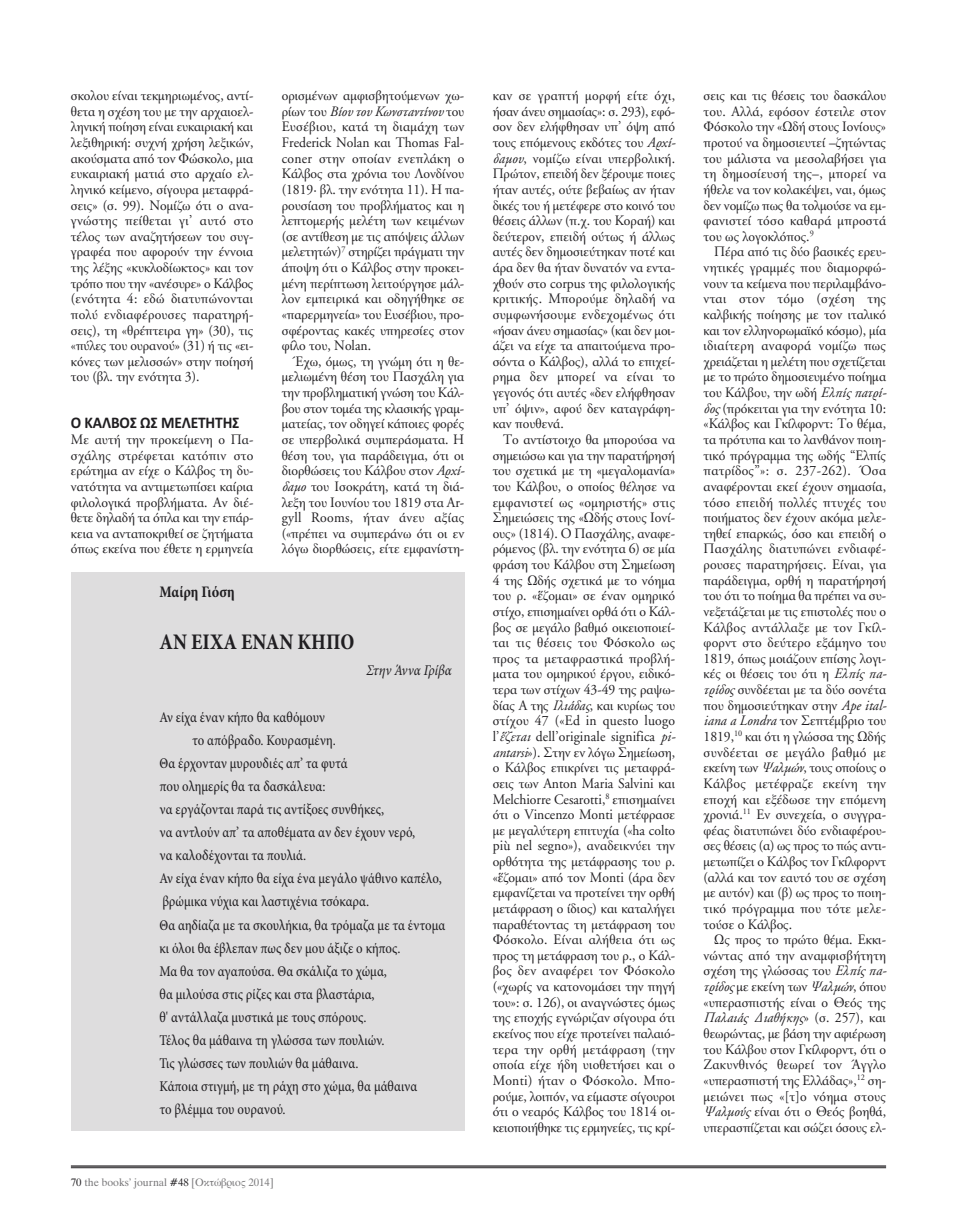
<style>
.page{position:relative;width:957px;height:1230px;background:#fff}
.page>*{position:absolute;margin:0;border:0;box-sizing:border-box;transform-origin:0 0}
.t1{font:700 condensed 22.5px "Minion Pro";color:#201e21;scale:.95 1}
.t2{font:700 16.25px "Calibri";letter-spacing:-.01em;color:#201e21;scale:.95 1}
.t3{font:700 condensed 16.25px "Minion Pro";color:#201e21;scale:.95 1}
.t4{font:condensed 15px "Minion Pro";color:#201e21;scale:.95 1}
.t5{font:italic condensed 15px "Minion Pro";letter-spacing:-.005em;color:#201e21;scale:.95 1}
.t6{font:14.38px/15.6px "CF Garamond";color:#201e21;text-align:justify;scale:.95 1}
.t7{font:11.25px "Mg Times";color:#79787a}
.s1{font-style:italic}
.s2{color:#201e21}
</style>
<div class="page">
<hr style="left:71px;top:1165px;width:815px;height:1px;background:#201e21">
<hr style="left:71px;top:1167px;width:815px;height:1px;background:#201e21">
<div style="left:71px;top:572px;width:393px;height:558px;background:#deddde"></div>
<p class="t6" style="left:71px;top:90px;width:194px">σκολου είναι τεκμηριωμένος, αντί&shy;θετα η σχέση του με την αρχαιοελ&shy;ληνική ποίηση είναι ευκαιριακή και λεξιθηρική: συχνή χρήση λεξικών, ακούσματα από τον φώσκολο, μια ευκαιριακή ματιά στο αρχαίο ελ&shy;ληνικό κείμενο, σίγουρα μεταφρά&shy;σεις» (σ. 99). Νομίζω ότι ο ανα&shy;γνώστης πείθεται γι’ αυτό στο τέλος των αναζητήσεων του συγ&shy;γραφέα που αφορούν την έννοια της λέξης «κυκλοδίωκτος» και τον τρόπο που την «ανέσυρε» ο Κάλβος (ενότητα 4: εδώ διατυπώνονται πολύ ενδιαφέρουσες παρατηρή&shy;σεις), τη «θρέπτειρα γη» (30), τις «πύλες του ουρανού» (31) ή τις «ει&shy;κόνες των μελισσών» στην ποίησή του (βλ. την ενότητα 3).</p>
<p class="t2" style="left:71px;top:413px;width:179px">Ο ΚΑΛΒΟΣ ωΣ ΜΕΛΕΤΗΤΗΣ</p>
<p class="t6" style="left:71px;top:433px;width:194px">Με αυτή την προκείμενη ο Πα&shy;σχάλης στρέφεται κατόπιν στο ερώτημα αν είχε ο Κάλβος τη δυ&shy;νατότητα να αντιμετωπίσει καίρια φιλολογικά προβλήματα. Αν διέ&shy;θετε δηλαδή τα όπλα και την επάρ&shy;κεια να ανταποκριθεί σε ζητήματα όπως εκείνα που έθετε η ερμηνεία</p>
<p class="t6" style="left:282px;top:90px;width:194px">ορισμένων αμφισβητούμενων χω&shy;ρίων του <span class="s1">Βίου του Κωνσταντίνου</span> του Ευσέβιου, κατά τη διαμάχη των frederick nolan και Thomas fal&shy;coner στην οποίαν ενεπλάκη ο Κάλβος στα χρόνια του Λονδίνου (1819· βλ. την ενότητα 11). Η πα&shy;ρουσίαση του προβλήματος και η λεπτομερής μελέτη των κειμένων (σε αντίθεση με τις απόψεις άλλων μελετητών)<sup>7</sup> στηρίζει πράγματι την άποψη ότι ο Κάλβος στην προκει&shy;μένη περίπτωση λειτούργησε μάλ&shy;λον εμπειρικά και οδηγήθηκε σε «παρερμηνεία» του Ευσέβιου, προ&shy;σφέροντας κακές υπηρεσίες στον φίλο του, nolan.</p>
<p class="t6" style="left:282px;top:355px;width:194px;text-indent:11px">Έχω, όμως, τη γνώμη ότι η θε&shy;μελιωμένη θέση του Πασχάλη για την προβληματική γνώση του Κάλ&shy;βου στον τομέα της κλασικής γραμ&shy;ματείας, τον οδηγεί κάποιες φορές σε υπερβολικά συμπεράσματα. Η θέση του, για παράδειγμα, ότι οι διορθώσεις του Κάλβου στον <span class="s1">Αρχί&shy;δαμο</span> του ισοκράτη, κατά τη διά&shy;λεξη του ιουνίου του 1819 στα ar&shy;gyll rooms, ήταν άνευ αξίας («πρέπει να συμπεράνω ότι οι εν λόγω διορθώσεις, είτε εμφανίστη-</p>
<p class="t3" style="left:159px;top:585px;width:81px">Μαίρη Γιόση</p>
<h1 class="t1" style="left:159px;top:633px;width:207px">ΑΝ ΕΙΧΑ ΕΝΑΝ ΚΗΠΟ</h1>
<p class="t5" style="left:366px;top:665px;width:91px">Στην Άννα Γρίβα</p>
<p class="t4" style="left:159px;top:711px;width:176px">Αν είχα έναν κήπο θα καθόμουν</p>
<p class="t4" style="left:192px;top:734px;width:153px">το απόβραδο. Κουρασμένη.</p>
<p class="t4" style="left:159px;top:757px;width:199px">Θα έρχονταν μυρουδιές απ’ τα φυτά</p>
<p class="t4" style="left:159px;top:780px;width:176px">που ολημερίς θα τα δασκάλευα:</p>
<p class="t4" style="left:159px;top:803px;width:238px">να εργάζονται παρά τις αντίξοες συνθήκες,</p>
<p class="t4" style="left:159px;top:826px;width:271px">να αντλούν απ’ τα αποθέματα αν δεν έχουν νερό,</p>
<p class="t4" style="left:159px;top:849px;width:156px">να καλοδέχονται τα πουλιά.</p>
<p class="t4" style="left:159px;top:873px;width:299px">Αν είχα έναν κήπο θα είχα ένα μεγάλο ψάθινο καπέλο,</p>
<p class="t4" style="left:162px;top:896px;width:219px">βρώμικα νύχια και λαστιχένια τσόκαρα.</p>
<p class="t4" style="left:159px;top:919px;width:302px">Θα αηδίαζα με τα σκουλήκια, θα τρόμαζα με τα έντομα</p>
<p class="t4" style="left:159px;top:942px;width:255px">κι όλοι θα έβλεπαν πως δεν μου άξιζε ο κήπος.</p>
<p class="t4" style="left:159px;top:965px;width:241px">Μα θα τον αγαπούσα. Θα σκάλιζα το χώμα,</p>
<p class="t4" style="left:159px;top:988px;width:228px">θα μιλούσα στις ρίζες και στα βλαστάρια,</p>
<p class="t4" style="left:159px;top:1011px;width:219px">θ' αντάλλαζα μυστικά με τους σπόρους.</p>
<p class="t4" style="left:159px;top:1034px;width:238px">Τέλος θα μάθαινα τη γλώσσα των πουλιών.</p>
<p class="t4" style="left:159px;top:1057px;width:211px">Τις γλώσσες των πουλιών θα μάθαινα.</p>
<p class="t4" style="left:159px;top:1080px;width:273px">Κάποια στιγμή, με τη ράχη στο χώμα, θα μάθαινα</p>
<p class="t4" style="left:159px;top:1103px;width:134px">το βλέμμα του ουρανού.</p>
<p class="t7" style="left:71px;top:1176px;width:204px"><span class="s2">70</span> the books’ journal <span class="s2">#48</span> [Οκτώβριος 2014]</p>
<p class="t6" style="left:493px;top:90px;width:194px">καν σε γραπτή μορφή είτε όχι, ήσαν άνευ σημασίας»: σ. 293), εφό&shy;σον δεν ελήφθησαν υπ’ όψη από τους επόμενους εκδότες του <span class="s1">Αρχί&shy;δαμου</span>, νομίζω είναι υπερβολική.<br>Πρώτον, επειδή δεν ξέρουμε ποιες ήταν αυτές, ούτε βεβαίως αν ήταν δικές του ή μετέφερε στο κοινό του θέσεις άλλων (π.χ. του Κοραή) και δεύτερον, επειδή ούτως ή άλλως αυτές δεν δημοσιεύτηκαν ποτέ και άρα δεν θα ήταν δυνατόν να εντα&shy;χθούν στο corpus της φιλολογικής κριτικής. Μπορούμε δηλαδή να συμφωνήσουμε ενδεχομένως ότι «ήσαν άνευ σημασίας» (και δεν μοι&shy;άζει να είχε τα απαιτούμενα προ&shy;σόντα ο Κάλβος), αλλά το επιχεί&shy;ρημα δεν μπορεί να είναι το γεγονός ότι αυτές «δεν ελήφθησαν υπ’ όψιν», αφού δεν καταγράφη&shy;καν πουθενά.</p>
<p class="t6" style="left:493px;top:433px;width:194px;text-indent:11px">Το αντίστοιχο θα μπορούσα να σημειώσω και για την παρατήρησή του σχετικά με τη «μεγαλομανία» του Κάλβου, ο οποίος θέλησε να εμφανιστεί ως «ομηριστής» στις Σημειώσεις της «ωδής στους ιονί&shy;ους» (1814). ο Πασχάλης, αναφε&shy;ρόμενος (βλ. την ενότητα 6) σε μία φράση του Κάλβου στη Σημείωση 4 της ωδής σχετικά με το νόημα του ρ. «ἕζομαι» σε έναν ομηρικό στίχο, επισημαίνει ορθά ότι ο Κάλ&shy;βος σε μεγάλο βαθμό οικειοποιεί&shy;ται τις θέσεις του φόσκολο ως προς τα μεταφραστικά προβλή&shy;ματα του ομηρικού έργου, ειδικό&shy;τερα των στίχων 43-49 της ραψω&shy;δίας Α της <span class="s1">Ιλιάδας</span>, και κυρίως του στίχου 47 («ed in questo luogo l’<span class="s1">ἕζεται</span> dell’originale significa <span class="s1">pi&shy;antarsi</span>»). Στην εν λόγω Σημείωση, ο Κάλβος επικρίνει τις μεταφρά&shy;σεις των anton Maria Salvini και Melchiorre Cesarotti,<sup>8</sup> επισημαίνει ότι ο Vincenzo Monti μετέφρασε με μεγαλύτερη επιτυχία («ha colto più nel segno»), αναδεικνύει την ορθότητα της μετάφρασης του ρ. «ἕζομαι» από τον Monti (άρα δεν εμφανίζεται να προτείνει την ορθή μετάφραση ο ίδιος) και καταλήγει παραθέτοντας τη μετάφραση του φόσκολο. Είναι αλήθεια ότι ως προς τη μετάφραση του ρ., ο Κάλ&shy;βος δεν αναφέρει τον φόσκολο («χωρίς να κατονομάσει την πηγή του»: σ. 126), οι αναγνώστες όμως της εποχής εγνώριζαν σίγουρα ότι εκείνος που είχε προτείνει παλαιό&shy;τερα την ορθή μετάφραση (την οποία είχε ήδη υιοθετήσει και ο Monti) ήταν ο φόσκολο. Μπο&shy;ρούμε, λοιπόν, να είμαστε σίγουροι ότι ο νεαρός Κάλβος του 1814 οι&shy;κειοποιήθηκε τις ερμηνείες, τις κρί-</p>
<p class="t6" style="left:703px;top:90px;width:194px">σεις και τις θέσεις του δασκάλου του. Αλλά, εφόσον έστειλε στον φόσκολο την «ωδή στους ιονίους» προτού να δημοσιευτεί –ζητώντας του μάλιστα να μεσολαβήσει για τη δημοσίευσή της–, μπορεί να ήθελε να τον κολακέψει, ναι, όμως δεν νομίζω πως θα τολμούσε να εμ&shy;φανιστεί τόσο καθαρά μπροστά του ως λογοκλόπος.<sup>9</sup></p>
<p class="t6" style="left:703px;top:246px;width:194px;text-indent:11px">Πέρα από τις δύο βασικές ερευ&shy;νητικές γραμμές που διαμορφώ&shy;νουν τα κείμενα που περιλαμβάνο&shy;νται στον τόμο (σχέση της καλβικής ποίησης με τον ιταλικό και τον ελληνορωμαϊκό κόσμο), μία ιδιαίτερη αναφορά νομίζω πως χρειάζεται η μελέτη που σχετίζεται με το πρώτο δημοσιευμένο ποίημα του Κάλβου, την ωδή <span class="s1">Ελπίς πατρί&shy;δος</span> (πρόκειται για την ενότητα 10: «Κάλβος και Γκίλφορντ: Το θέμα, τα πρότυπα και το λανθάνον ποιη&shy;τικό πρόγραμμα της ωδής “Ελπίς πατρίδος”»: σ. 237-262). Όσα αναφέρονται εκεί έχουν σημασία, τόσο επειδή πολλές πτυχές του ποιήματος δεν έχουν ακόμα μελε&shy;τηθεί επαρκώς, όσο και επειδή ο Πασχάλης διατυπώνει ενδιαφέ&shy;ρουσες παρατηρήσεις. Είναι, για παράδειγμα, ορθή η παρατήρησή του ότι το ποίημα θα πρέπει να συ&shy;νεξετάζεται με τις επιστολές που ο Κάλβος αντάλλαξε με τον Γκίλ&shy;φορντ στο δεύτερο εξάμηνο του 1819, όπως μοιάζουν επίσης λογι&shy;κές οι θέσεις του ότι η <span class="s1">Ελπίς πα&shy;τρίδος</span> συνδέεται με τα δύο σονέτα που δημοσιεύτηκαν στην <span class="s1">Ape ital&shy;iana a Londra</span> τον Σεπτέμβριο του 1819,<sup>10</sup> και ότι η γλώσσα της ωδής συνδέεται σε μεγάλο βαθμό με εκείνη των <span class="s1">Ψαλμών</span>, τους οποίους ο Κάλβος μετέφραζε εκείνη την εποχή και εξέδωσε την επόμενη χρονιά.<sup>11</sup> Εν συνεχεία, ο συγγρα&shy;φέας διατυπώνει δύο ενδιαφέρου&shy;σες θέσεις (α) ως προς το πώς αντι&shy;μετωπίζει ο Κάλβος τον Γκίλφορντ (αλλά και τον εαυτό του σε σχέση με αυτόν) και (β) ως προς το ποιη&shy;τικό πρόγραμμα που τότε μελε&shy;τούσε ο Κάλβος.</p>
<p class="t6" style="left:703px;top:933px;width:194px;text-indent:11px">ως προς το πρώτο θέμα. Εκκι&shy;νώντας από την αναμφισβήτητη σχέση της γλώσσας του <span class="s1">Ελπίς πα&shy;τρίδος</span> με εκείνη των <span class="s1">Ψαλμών</span>, όπου «υπερασπιστής είναι ο Θεός της <span class="s1">Παλαιάς Διαθήκης</span>» (σ. 257), και θεωρώντας, με βάση την αφιέρωση του Κάλβου στον Γκίλφορντ, ότι ο Ζακυνθινός θεωρεί τον Άγγλο «υπερασπιστή της Ελλάδας»,<sup>12</sup> ση&shy;μειώνει πως «[τ]ο νόημα στους <span class="s1">Ψαλμούς</span> είναι ότι ο Θεός βοηθά, υπερασπίζεται και σώζει όσους ελ-</p>
</div>
